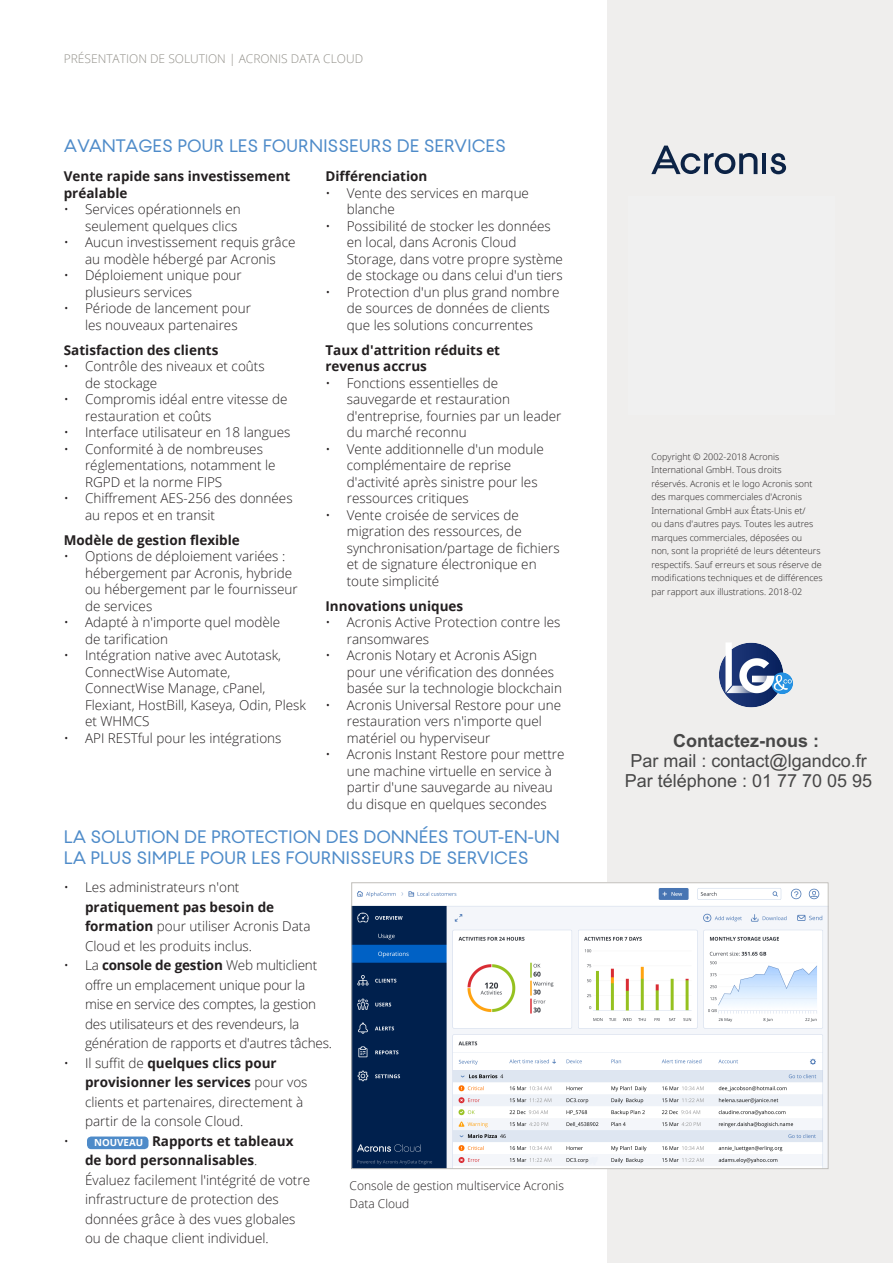
<style>
.page{position:relative;width:893px;height:1263px;background:#fff}
.page>*{position:absolute;margin:0;border:0;box-sizing:border-box;transform-origin:0 0}
.t1{font:18px/21px "Acronis";color:#4e8bc9}
.t2{font:18px "Arial";color:#474747}
.t3{font:700 18px "Arial";color:#474747}
.t4{font:300 13.5px/16.5px "Open Sans";color:#231f20}
.t5{font:700 13.5px/16.5px "Open Sans";color:#231f20}
.t6{font:300 12px/18px "Open Sans";color:#231f20}
.t7{font:300 12px "Open Sans";color:#918f88}
.t8{font:700 9.75px "Open Sans";color:#fff}
.t9{font:300 9px/13.5px "Open Sans";color:#231f20}
.s1{font-weight:700}
.s2{font-weight:300}
</style>
<div class="page">
<div style="left:608px;top:0;width:285px;height:1263px;background:#efeeed"></div>
<hr style="left:762px;top:153px;width:4px;height:21px;background:#0c2346">
<svg style="left:770px;top:153px;width:16px;height:21px"></svg>
<svg style="left:651px;top:146px;width:106px;height:28px"></svg>
<img style="left:353px;top:884px;width:473px;height:283px">
<div style="left:351px;top:882px;width:477px;height:287px;border:1px solid #c0beba"></div>
<div style="left:87px;top:1136px;width:61px;height:13px;background:#4e8bc9;border-radius:4px"></div>
<img style="left:719px;top:642px;width:74px;height:66px">
<p class="t7" style="left:64px;top:51px;width:301px">PRÉSENTATION DE SOLUTION | ACRONIS DATA CLOUD</p>
<h1 class="t1" style="left:64px;top:135px;width:444px">AVANTAGES POUR LES FOURNISSEURS DE SERVICES</h1>
<p class="t5" style="left:64px;top:168px;width:228px">Vente rapide sans investissement préalable</p>
<p class="t4" style="left:64px;top:201px;width:178px;text-align:right">• Services opérationnels en seulement quelques clics</p>
<p class="t4" style="left:64px;top:234px;width:233px;text-align:center">• Aucun investissement requis grâce au modèle hébergé par Acronis</p>
<p class="t4" style="left:85px;top:267px;width:158px;text-indent:-21px">• Déploiement unique pour plusieurs services</p>
<p class="t4" style="left:64px;top:300px;width:189px;text-align:center">• Période de lancement pour les nouveaux partenaires</p>
<p class="t5" style="left:64px;top:341px;width:156px">Satisfaction des clients</p>
<p class="t4" style="left:85px;top:358px;width:181px;text-indent:-21px">• Contrôle des niveaux et coûts de stockage</p>
<p class="t4" style="left:85px;top:391px;width:204px;text-indent:-21px">• Compromis idéal entre vitesse de restauration et coûts</p>
<p class="t4" style="left:64px;top:424px;width:228px">• Interface utilisateur en 18 langues</p>
<p class="t4" style="left:85px;top:440px;width:192px;text-indent:-21px">• Conformité à de nombreuses réglementations, notamment le<br>RGPD et la norme FIPS</p>
<p class="t4" style="left:85px;top:490px;width:209px;text-indent:-21px">• Chiffrement AES-256 des données au repos et en transit</p>
<p class="t5" style="left:64px;top:531px;width:178px">Modèle de gestion flexible</p>
<p class="t4" style="left:85px;top:548px;width:214px;text-indent:-21px">• Options de déploiement variées : hébergement par Acronis, hybride ou hébergement par le fournisseur de services</p>
<p class="t4" style="left:85px;top:614px;width:197px;text-indent:-21px">• Adapté à n'importe quel modèle de tarification</p>
<p class="t4" style="left:85px;top:647px;width:222px;text-indent:-21px">• Intégration native avec Autotask,<br>ConnectWise Automate,<br>ConnectWise Manage, cPanel,<br>Flexiant, HostBill, Kaseya, Odin, Plesk et WHMCS</p>
<p class="t4" style="left:64px;top:729px;width:219px">• API RESTful pour les intégrations</p>
<p class="t5" style="left:325px;top:168px;width:103px">Différenciation</p>
<p class="t4" style="left:347px;top:184px;width:184px;text-indent:-21px">• Vente des services en marque blanche</p>
<p class="t4" style="left:347px;top:217px;width:218px;text-indent:-21px">• Possibilité de stocker les données en local, dans Acronis Cloud Storage, dans votre propre système de stockage ou dans celui d'un tiers</p>
<p class="t4" style="left:347px;top:283px;width:214px;text-indent:-21px">• Protection d'un plus grand nombre de sources de données de clients que les solutions concurrentes</p>
<p class="t5" style="left:325px;top:341px;width:176px">Taux d'attrition réduits et revenus accrus</p>
<p class="t4" style="left:347px;top:374px;width:216px;text-indent:-21px">• Fonctions essentielles de sauvegarde et restauration d'entreprise, fournies par un leader du marché reconnu</p>
<p class="t4" style="left:347px;top:440px;width:199px;text-indent:-21px">• Vente additionnelle d'un module complémentaire de reprise d'activité après sinistre pour les ressources critiques</p>
<p class="t4" style="left:347px;top:506px;width:215px;text-indent:-21px">• Vente croisée de services de migration des ressources, de synchronisation/partage de fichiers et de signature électronique en toute simplicité</p>
<p class="t5" style="left:325px;top:597px;width:139px">Innovations uniques</p>
<p class="t4" style="left:347px;top:614px;width:215px;text-indent:-21px">• Acronis Active Protection contre les ransomwares</p>
<p class="t4" style="left:347px;top:647px;width:217px;text-indent:-21px">• Acronis Notary et Acronis ASign pour une vérification des données basée sur la technologie blockchain</p>
<p class="t4" style="left:347px;top:696px;width:216px;text-indent:-21px">• Acronis Universal Restore pour une restauration vers n'importe quel matériel ou hyperviseur</p>
<p class="t4" style="left:347px;top:746px;width:219px;text-indent:-21px">• Acronis Instant Restore pour mettre une machine virtuelle en service à partir d'une sauvegarde au niveau du disque en quelques secondes</p>
<h1 class="t1" style="left:64px;top:826px;width:497px">LA SOLUTION DE PROTECTION DES DONNÉES TOUT-EN-UN<br>LA PLUS SIMPLE POUR LES FOURNISSEURS DE SERVICES</h1>
<p class="t4" style="left:64px;top:879px;width:177px">• Les administrateurs n'ont</p>
<p class="t4" style="left:85px;top:897px;width:227px;line-height:19.5px"><span class="s1">pratiquement pas besoin de formation</span> pour utiliser Acronis Data<br>Cloud et les produits inclus.</p>
<p class="t4" style="left:85px;top:955px;width:248px;line-height:19.5px;text-indent:-21px">• La <span class="s1">console de gestion</span> Web multiclient offre un emplacement unique pour la mise en service des comptes, la gestion des utilisateurs et des revendeurs, la génération de rapports et d'autres tâches.</p>
<p class="t5" style="left:64px;top:1054px;width:214px"><span class="s2">• Il suffit de</span> quelques clics pour</p>
<p class="t5" style="left:85px;top:1074px;width:224px">provisionner les services <span class="s2">pour vos</span></p>
<p class="t4" style="left:85px;top:1093px;width:220px">clients et partenaires, directement à</p>
<p class="t4" style="left:85px;top:1113px;width:160px">partir de la console Cloud.</p>
<p class="t4" style="left:64px;top:1132px;width:7px">•</p>
<p class="t4" style="left:85px;top:1131px;width:227px;line-height:19.5px;text-indent:67px"><span class="s1">Rapports et tableaux de bord personnalisables</span>.<br>Évaluez facilement l'intégrité de votre infrastructure de protection des données grâce à des vues globales ou de chaque client individuel.</p>
<p class="t8" style="left:94px;top:1136px;width:50px">NOUVEAU</p>
<p class="t6" style="left:350px;top:1176px;width:216px">Console de gestion multiservice Acronis<br>Data Cloud</p>
<p class="t9" style="left:651px;top:450px;width:173px">Copyright © 2002-2018 Acronis International GmbH. Tous droits<br>réservés. Acronis et le logo Acronis sont des marques commerciales d'Acronis International GmbH aux États-Unis et/<br>ou dans d'autres pays. Toutes les autres marques commerciales, déposées ou<br>non, sont la propriété de leurs détenteurs respectifs. Sauf erreurs et sous réserve de modifications techniques et de différences par rapport aux illustrations. 2018-02</p>
<p class="t3" style="left:673px;top:734px;width:147px">Contactez-nous :</p>
<p class="t2" style="left:630px;top:754px;width:238px">Par mail : contact@lgandco.fr</p>
<p class="t2" style="left:625px;top:774px;width:249px">Par téléphone : 01 77 70 05 95</p>
</div>
